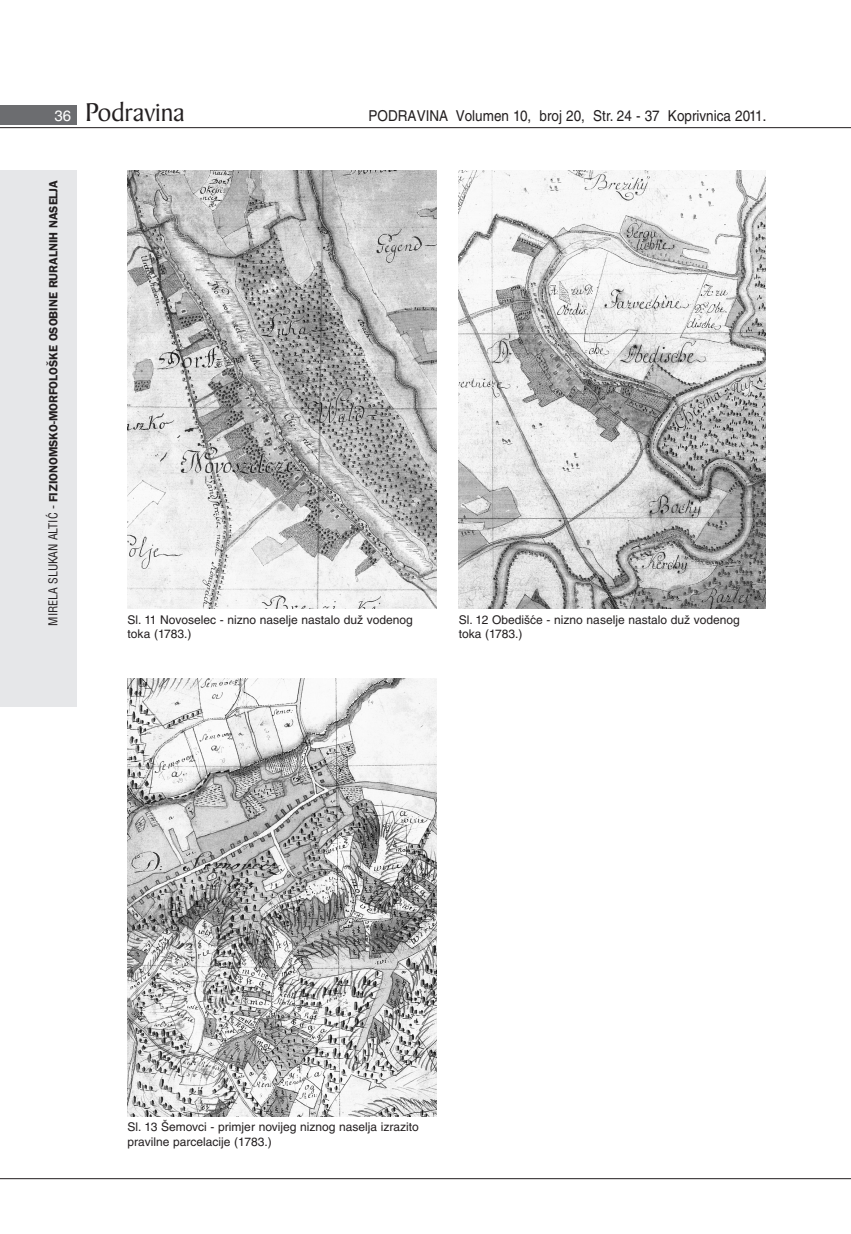
<style>
.page{position:relative;width:851px;height:1234px;background:#fff}
.page>*{position:absolute;margin:0;border:0;box-sizing:border-box;transform-origin:0 0}
.t1{font:27.6px "Baker Signet BT";color:#231f20}
.t2{font:15px "Helvetica LT Skin 29";color:#231f20;scale:.9 1}
._08-1_Potpis_pod_sli{font:12px/14.4px "Helvetica LT Skin 29";color:#231f20}
.t3{font:600 12px "ITC Franklin Gothic Skin 29";letter-spacing:-.005em;color:#231f20}
.s1{font-family:"Helvetica LT Skin 29";font-size:15px;color:#fff}
.s2{font-family:"Helvetica LT Skin 29";font-weight:400;font-stretch:condensed}
</style>
<div class="page">
<div style="left:0;top:170px;width:77px;height:536px;background:#e6e7e9"></div>
<div style="left:0;top:105px;width:77px;height:19px;background:#6c6d70"></div>
<hr style="left:0;top:127px;width:850px;height:1px;background:#231f20">
<hr style="left:0;top:1177px;width:850px;height:1px;background:#231f20">
<img style="left:128px;top:678px;width:308px;height:438px">
<img style="left:128px;top:170px;width:308px;height:438px">
<img style="left:458px;top:170px;width:307px;height:438px">
<h1 class="t1" style="left:55px;top:95px;width:131px"><span class="s1">36</span> Podravina</h1>
<p class="t2" style="left:368px;top:107px;width:444px">PODRAVINA Volumen 10, broj 20, Str. 24 - 37 Koprivnica 2011.</p>
<p class="t3" style="left:46px;top:625px;width:447px;rotate:-90deg"><span class="s2">MIRELA SLUKAN ALTIĆ -</span> FIZIONOMSKO-MORFOLOŠKE OSOBINE RURALNIH NASELJA</p>
<p class="_08-1_Potpis_pod_sli" style="left:128px;top:612px;width:287px">Sl. 11 Novoselec - nizno naselje nastalo duž vodenog toka (1783.)</p>
<p class="_08-1_Potpis_pod_sli" style="left:458px;top:612px;width:282px">Sl. 12 Obedišće - nizno naselje nastalo duž vodenog toka (1783.)</p>
<p class="_08-1_Potpis_pod_sli" style="left:128px;top:1119px;width:293px">Sl. 13 Šemovci - primjer novijeg niznog naselja izrazito pravilne parcelacije (1783.)</p>
</div>
